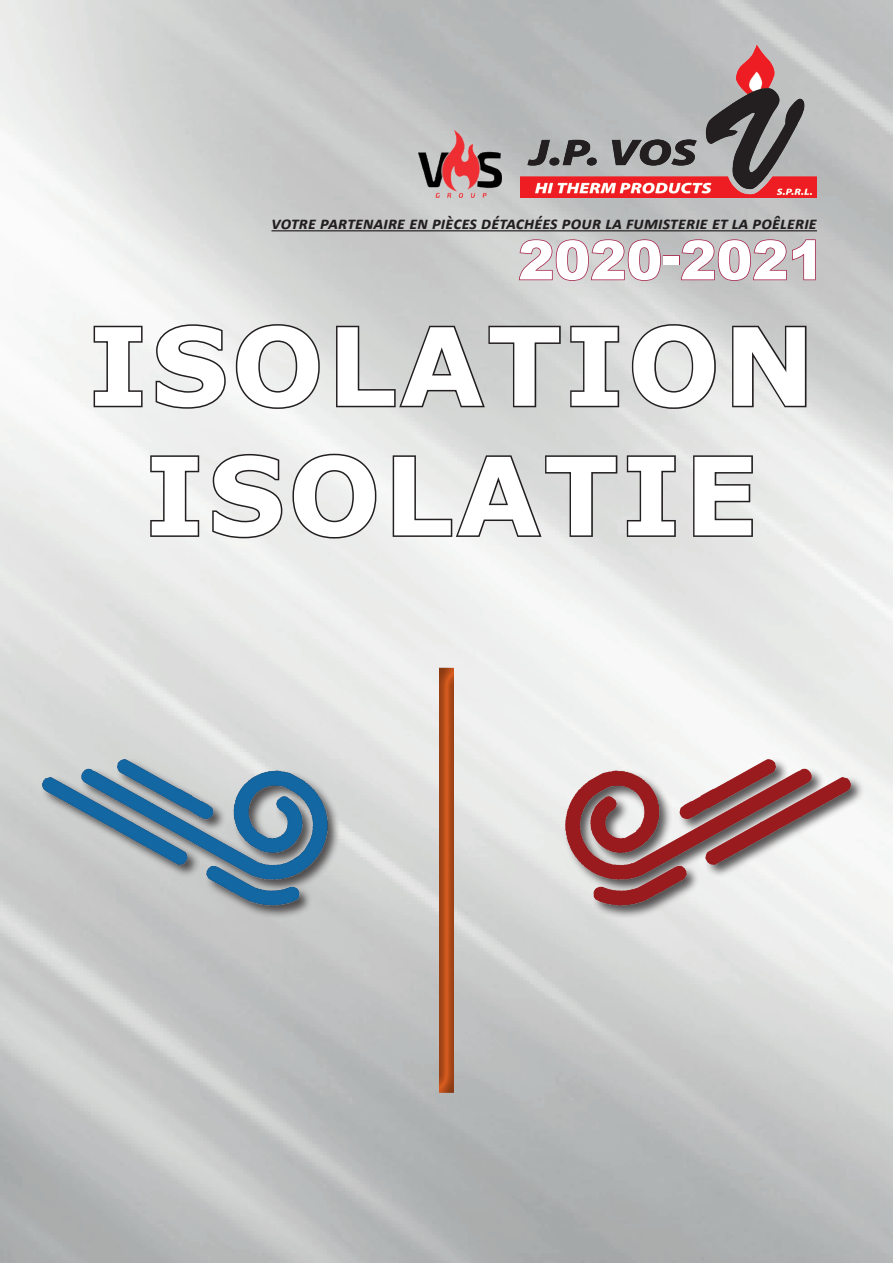
<style>
.page{position:relative;width:893px;height:1263px;background:#fff}
.page>*{position:absolute;margin:0;border:0;box-sizing:border-box;transform-origin:0 0}
.t1{font:700 108px/129.6px "Verdana";letter-spacing:.035em;color:#fff;text-align:center}
.t2{font:900 54px "Arial";color:#fff}
.t3{font:italic 700 18px "Calibri";color:#231f20}
</style>
<div class="page">
<img style="left:0;top:0;width:893px;height:1263px">
<img style="left:418px;top:130px;width:83px;height:68px">
<svg style="left:518px;top:238px;width:144px;height:44px"></svg>
<div style="left:663px;top:255px;width:17px;height:10px;border:2px solid #a62148"></div>
<svg style="left:680px;top:238px;width:136px;height:44px"></svg>
<hr style="left:271px;top:230px;width:546px;height:1px;background:#231f20">
<img style="left:520px;top:44px;width:297px;height:154px">
<svg style="left:92px;top:324px;width:52px;height:85px"></svg>
<svg style="left:154px;top:323px;width:73px;height:87px"></svg>
<svg style="left:234px;top:323px;width:87px;height:87px"></svg>
<svg style="left:334px;top:323px;width:228px;height:86px"></svg>
<svg style="left:569px;top:324px;width:52px;height:85px"></svg>
<svg style="left:630px;top:323px;width:87px;height:87px"></svg>
<svg style="left:731px;top:324px;width:77px;height:85px"></svg>
<svg style="left:149px;top:454px;width:52px;height:84px"></svg>
<svg style="left:211px;top:452px;width:73px;height:88px"></svg>
<svg style="left:291px;top:452px;width:87px;height:88px"></svg>
<svg style="left:391px;top:453px;width:228px;height:85px"></svg>
<svg style="left:625px;top:454px;width:52px;height:84px"></svg>
<svg style="left:692px;top:454px;width:62px;height:84px"></svg>
<div style="left:564px;top:757px;width:300px;height:162px;background:#231f20;opacity:.75"></div>
<img style="left:566px;top:759px;width:284px;height:147px">
<div style="left:41px;top:757px;width:300px;height:162px;background:#231f20;opacity:.75"></div>
<img style="left:43px;top:759px;width:284px;height:147px">
<div style="left:437px;top:666px;width:18px;height:428px;background:#231f20;opacity:.5"></div>
<p class="t3" style="left:271px;top:210px;width:547px">votre partenaire en pièces détachées pour la fumisterie et la poêlerie</p>
<h2 class="t2" style="left:518px;top:221px;width:308px">2020-2021</h2>
<h1 class="t1" style="left:89px;top:299px;width:728px">ISOLATION<br>ISOLATIE</h1>
</div>
